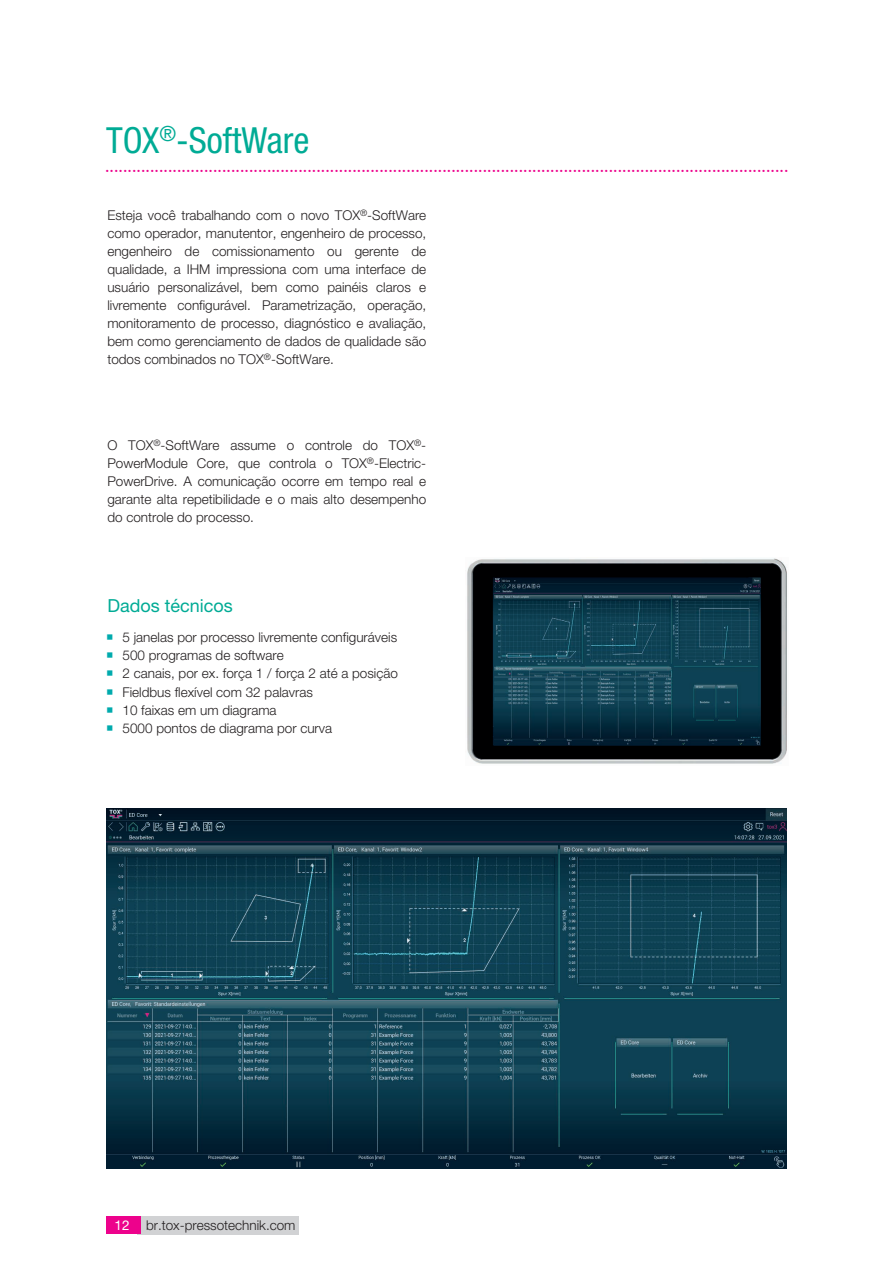
<style>
.page{position:relative;width:893px;height:1263px;background:#fff}
.page>*{position:absolute;margin:0;border:0;box-sizing:border-box;transform-origin:0 0}
.t1{font:condensed 36px "Helvetica Neue LT Std";color:#00ab95}
.t2{font:20.25px "Times New Roman";color:#ed028c}
.t3{font:18px "Helvetica Neue LT Std";color:#00ab95}
.t4{font:300 13.5px/18px "Helvetica Neue LT Std";color:#231f20;text-align:justify}
.s1{font-family:"Helvetica Neue LT Pro";font-weight:400;color:#fff}
</style>
<div class="page">
<div style="left:137px;top:1216px;width:162px;height:19px;background:#d1d2d4"></div>
<div style="left:106px;top:1216px;width:34px;height:17px;background:#ed028c"></div>
<img style="left:106px;top:808px;width:681px;height:360px">
<img style="left:467px;top:558px;width:320px;height:206px">
<h1 class="t1" style="left:106px;top:120px;width:205px">TOX<sup>®</sup>-SoftWare</h1>
<h2 class="t2" style="left:105px;top:151px;width:685px">........................................................................................................................................................</h2>
<p class="t4" style="left:107px;top:206px;width:320px">Esteja você trabalhando com o novo TOX<sup>®</sup>-SoftWare como operador, manutentor, engenheiro de processo, engenheiro de comissionamento ou gerente de qualidade, a IHM impressiona com uma interface de usuário personalizável, bem como painéis claros e livremente configurável. Parametrização, operação, monitoramento de processo, diagnóstico e avaliação, bem como gerenciamento de dados de qualidade são todos combinados no TOX<sup>®</sup>-SoftWare.</p>
<p class="t4" style="left:107px;top:436px;width:320px">O TOX<sup>®</sup>-SoftWare assume o controle do TOX<sup>®</sup>- PowerModule Core, que controla o TOX<sup>®</sup>-Electric-PowerDrive. A comunicação ocorre em tempo real e garante alta repetibilidade e o mais alto desempenho do controle do processo.</p>
<h3 class="t3" style="left:107px;top:595px;width:127px">Dados técnicos</h3>
<p class="t4" style="left:123px;top:628px;width:277px;text-align:left">5 janelas por processo livremente configuráveis 500 programas de software<br>2 canais, por ex. força 1 / força 2 até a posição Fieldbus flexível com 32 palavras<br>10 faixas em um diagrama<br>5000 pontos de diagrama por curva</p>
<p class="t4" style="left:115px;top:1216px;width:182px"><span class="s1">12</span> br.tox-pressotechnik.com</p>
</div>
